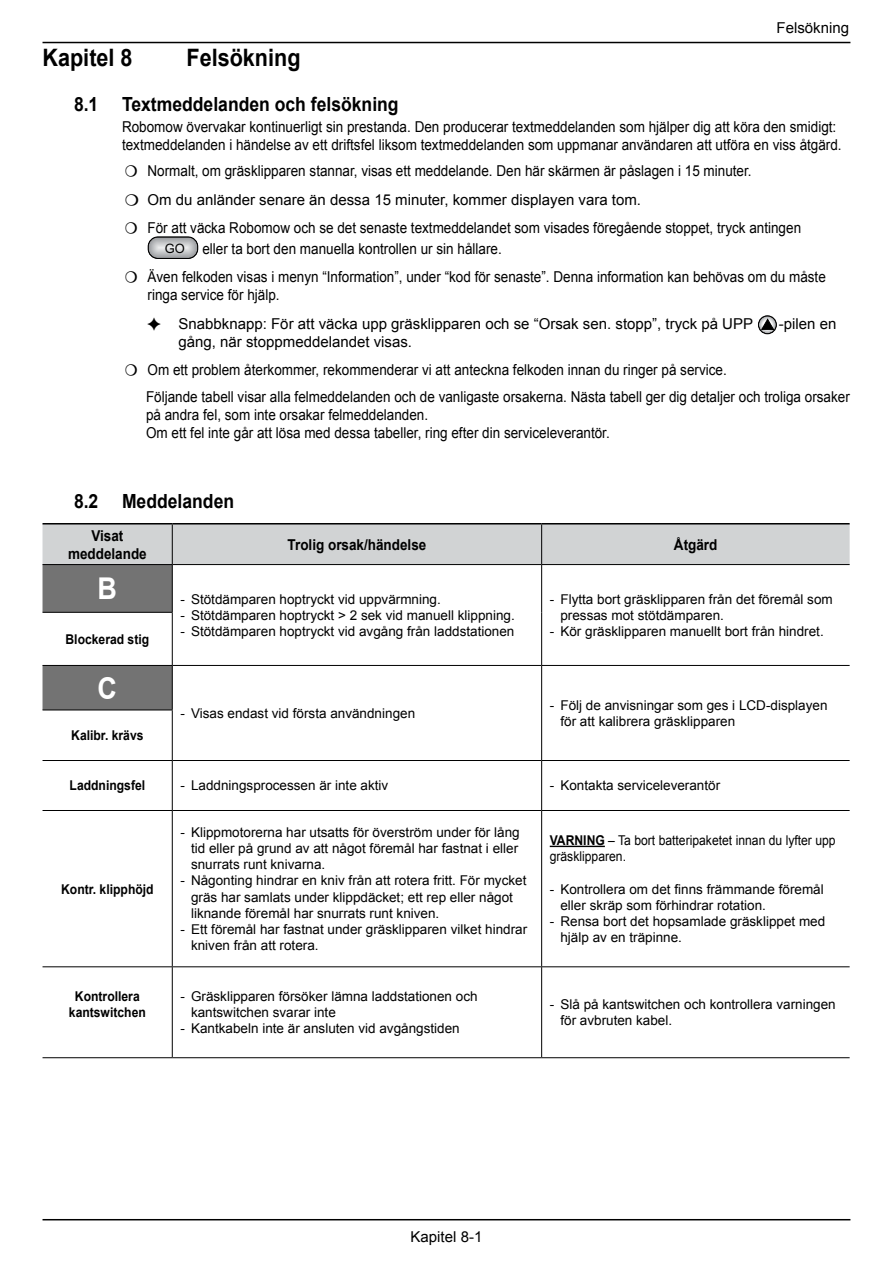
<style>
.page{position:relative;width:893px;height:1263px;background:#fff}
.page>*{position:absolute;margin:0;border:0;box-sizing:border-box;transform-origin:0 0}
.t1{font:700 30px "Arial";color:#fff;scale:.9 1}
.t2{font:700 24px "Arial";color:#000;scale:.9 1}
.t3{font:700 19.5px "Arial";color:#000;scale:.9 1}
.t4{font:15px/28.7px "Arial";color:#000;scale:.9 1}
.t5{font:15px/28.7px "Arial";color:#000}
.t6{font:700 15px/18px "Arial";color:#000;text-align:center;scale:.9 1}
.t7{font:13.5px/16.2px "Arial";color:#000}
.t8{font:700 13.5px/16.2px "Arial";color:#000;text-align:center;scale:.9 1}
.t9{font:13.5px/16.2px "Arial";color:#000;scale:.9 1}
.s1{font-weight:700}
</style>
<div class="page">
<hr style="left:43px;top:42px;width:807px;height:1px;background:#000">
<hr style="left:43px;top:1219px;width:807px;height:1px;background:#000">
<div style="left:148px;top:237px;width:50px;height:22px;border:1px solid #000;border-radius:10px"></div>
<div style="left:758px;top:315px;width:19px;height:19px;border:1px solid #000;border-radius:50%"></div>
<svg style="left:758px;top:315px;width:18px;height:20px"></svg>
<svg style="left:43px;top:524px;width:807px;height:186px"></svg>
<hr style="left:43px;top:523px;width:129px;height:1px;background:#000">
<hr style="left:172px;top:523px;width:370px;height:1px;background:#000">
<hr style="left:542px;top:523px;width:308px;height:1px;background:#000">
<hr style="left:172px;top:524px;width:1px;height:40px;background:#000">
<hr style="left:541px;top:524px;width:1px;height:40px;background:#000">
<hr style="left:43px;top:564px;width:129px;height:1px;background:#000">
<hr style="left:172px;top:564px;width:370px;height:1px;background:#000">
<hr style="left:172px;top:565px;width:1px;height:47px;background:#000">
<hr style="left:542px;top:564px;width:308px;height:1px;background:#000">
<hr style="left:541px;top:565px;width:1px;height:47px;background:#000">
<hr style="left:43px;top:612px;width:130px;height:1px;background:#000">
<hr style="left:172px;top:613px;width:1px;height:52px;background:#000">
<hr style="left:541px;top:612px;width:1px;height:53px;background:#000">
<hr style="left:43px;top:665px;width:129px;height:1px;background:#000">
<hr style="left:172px;top:665px;width:370px;height:1px;background:#000">
<hr style="left:172px;top:666px;width:1px;height:44px;background:#000">
<hr style="left:542px;top:665px;width:308px;height:1px;background:#000">
<hr style="left:541px;top:666px;width:1px;height:44px;background:#000">
<hr style="left:43px;top:710px;width:130px;height:1px;background:#000">
<hr style="left:172px;top:710px;width:1px;height:50px;background:#000">
<hr style="left:541px;top:710px;width:1px;height:50px;background:#000">
<hr style="left:43px;top:760px;width:129px;height:1px;background:#000">
<hr style="left:172px;top:760px;width:370px;height:1px;background:#000">
<hr style="left:172px;top:761px;width:1px;height:49px;background:#000">
<hr style="left:542px;top:760px;width:308px;height:1px;background:#000">
<hr style="left:541px;top:761px;width:1px;height:49px;background:#000">
<hr style="left:172px;top:811px;width:1px;height:155px;background:#000">
<hr style="left:541px;top:811px;width:1px;height:155px;background:#000">
<hr style="left:43px;top:810px;width:129px;height:1px;background:#000">
<hr style="left:172px;top:810px;width:370px;height:1px;background:#000">
<hr style="left:542px;top:810px;width:308px;height:1px;background:#000">
<hr style="left:43px;top:966px;width:129px;height:1px;background:#000">
<hr style="left:172px;top:966px;width:370px;height:1px;background:#000">
<hr style="left:542px;top:966px;width:308px;height:1px;background:#000">
<hr style="left:43px;top:1057px;width:129px;height:1px;background:#000">
<hr style="left:172px;top:967px;width:1px;height:90px;background:#000">
<hr style="left:541px;top:967px;width:1px;height:90px;background:#000">
<hr style="left:172px;top:1057px;width:370px;height:1px;background:#000">
<hr style="left:542px;top:1057px;width:308px;height:1px;background:#000">
<hr style="left:550px;top:846px;width:55px;height:1px;background:#000">
<svg style="left:148px;top:237px;width:50px;height:21px"></svg>
<p class="t5" style="left:776px;top:14px;width:74px">Felsökning</p>
<h2 class="t2" style="left:43px;top:42px;width:102px">Kapitel 8</h2>
<h2 class="t2" style="left:187px;top:42px;width:128px">Felsökning</h2>
<h3 class="t3" style="left:74px;top:92px;width:362px">8.1 Textmeddelanden och felsökning</h3>
<p class="t4" style="left:122px;top:117px;width:801px;line-height:18px">Robomow övervakar kontinuerligt sin prestanda. Den producerar textmeddelanden som hjälper dig att köra den smidigt: textmeddelanden i händelse av ett driftsfel liksom textmeddelanden som uppmanar användaren att utföra en viss åtgärd.</p>
<p class="t4" style="left:148px;top:157px;width:728px">Normalt, om gräsklipparen stannar, visas ett meddelande. Den här skärmen är påslagen i 15 minuter.<br>Om du anländer senare än dessa 15 minuter, kommer displayen vara tom.<br>För att väcka Robomow och se det senaste textmeddelandet som visades föregående stoppet, tryck antingen</p>
<p class="t4" style="left:148px;top:234px;width:755px;text-indent:55px">eller ta bort den manuella kontrollen ur sin hållare.<br>Även felkoden visas i menyn “Information”, under “kod för senaste”. Denna information kan behövas om du måste</p>
<p class="t4" style="left:179px;top:281px;width:640px;text-indent:-31px">ringa service för hjälp.<br>Snabbknapp: För att väcka upp gräsklipparen och se “Orsak sen. stopp”, tryck på UPP</p>
<p class="t5" style="left:779px;top:309px;width:59px">-pilen en</p>
<p class="t5" style="left:148px;top:327px;width:581px;text-indent:31px">gång, när stoppmeddelandet visas.<br>Om ett problem återkommer, rekommenderar vi att anteckna felkoden innan du ringer på service.</p>
<p class="t4" style="left:146px;top:388px;width:784px;line-height:18px">Följande tabell visar alla felmeddelanden och de vanligaste orsakerna. Nästa tabell ger dig detaljer och troliga orsaker på andra fel, som inte orsakar felmeddelanden.<br>Om ett fel inte går att lösa med dessa tabeller, ring efter din serviceleverantör.</p>
<h3 class="t3" style="left:74px;top:488px;width:179px">8.2 Meddelanden</h3>
<p class="t6" style="left:68px;top:527px;width:89px">Visat meddelande</p>
<p class="t6" style="left:288px;top:536px;width:156px">Trolig orsak/händelse</p>
<p class="t6" style="left:674px;top:536px;width:50px">Åtgärd</p>
<h1 class="t1" style="left:98px;top:569px;width:23px">B</h1>
<p class="t7" style="left:560px;top:591px;width:274px;text-indent:-11px">- Flytta bort gräsklipparen från det föremål som pressas mot stötdämparen.</p>
<p class="t7" style="left:550px;top:623px;width:276px">- Kör gräsklipparen manuellt bort från hindret.</p>
<p class="t7" style="left:180px;top:591px;width:262px">- Stötdämparen hoptryckt vid uppvärmning.</p>
<p class="t7" style="left:180px;top:607px;width:336px">- Stötdämparen hoptryckt &gt; 2 sek vid manuell klippning.</p>
<p class="t7" style="left:180px;top:623px;width:336px">- Stötdämparen hoptryckt vid avgång från laddstationen</p>
<p class="t8" style="left:66px;top:631px;width:95px">Blockerad stig</p>
<h1 class="t1" style="left:98px;top:668px;width:23px">C</h1>
<p class="t7" style="left:180px;top:705px;width:236px">- Visas endast vid första användningen</p>
<p class="t7" style="left:560px;top:697px;width:269px;text-indent:-11px">- Följ de anvisningar som ges i LCD-displayen för att kalibrera gräsklipparen</p>
<p class="t8" style="left:71px;top:728px;width:82px">Kalibr. krävs</p>
<p class="t8" style="left:70px;top:778px;width:86px">Laddningsfel</p>
<p class="t7" style="left:180px;top:778px;width:209px">- Laddningsprocessen är inte aktiv</p>
<p class="t7" style="left:550px;top:778px;width:172px">- Kontakta serviceleverantör</p>
<p class="t8" style="left:61px;top:881px;width:104px">Kontr. klipphöjd</p>
<p class="t7" style="left:191px;top:824px;width:330px;text-align:justify;text-indent:-11px">- Klippmotorerna har utsatts för överström under för lång tid eller på grund av att något föremål har fastnat i eller snurrats runt knivarna.</p>
<p class="t7" style="left:191px;top:873px;width:337px;text-indent:-11px">- Någonting hindrar en kniv från att rotera fritt. För mycket gräs har samlats under klippdäcket; ett rep eller något liknande föremål har snurrats runt kniven.</p>
<p class="t7" style="left:191px;top:921px;width:338px;text-indent:-11px">- Ett föremål har fastnat under gräsklipparen vilket hindrar kniven från att rotera.</p>
<p class="t8" style="left:69px;top:988px;width:87px">Kontrollera kantswitchen</p>
<p class="t7" style="left:191px;top:988px;width:288px;text-indent:-11px">- Gräsklipparen försöker lämna laddstationen och kantswitchen svarar inte</p>
<p class="t7" style="left:180px;top:1021px;width:281px">- Kantkabeln inte är ansluten vid avgångstiden</p>
<p class="t9" style="left:550px;top:832px;width:319px"><span class="s1">VARNING</span> – Ta bort batteripaketet innan du lyfter upp gräsklipparen.</p>
<p class="t7" style="left:560px;top:881px;width:265px;text-indent:-11px">- Kontrollera om det finns främmande föremål eller skräp som förhindrar rotation.</p>
<p class="t7" style="left:560px;top:913px;width:266px;text-indent:-11px">- Rensa bort det hopsamlade gräsklippet med hjälp av en träpinne.</p>
<p class="t7" style="left:560px;top:996px;width:277px;text-indent:-11px">- Slå på kantswitchen och kontrollera varningen för avbruten kabel.</p>
<p class="t5" style="left:411px;top:1223px;width:73px">Kapitel 8-1</p>
</div>
